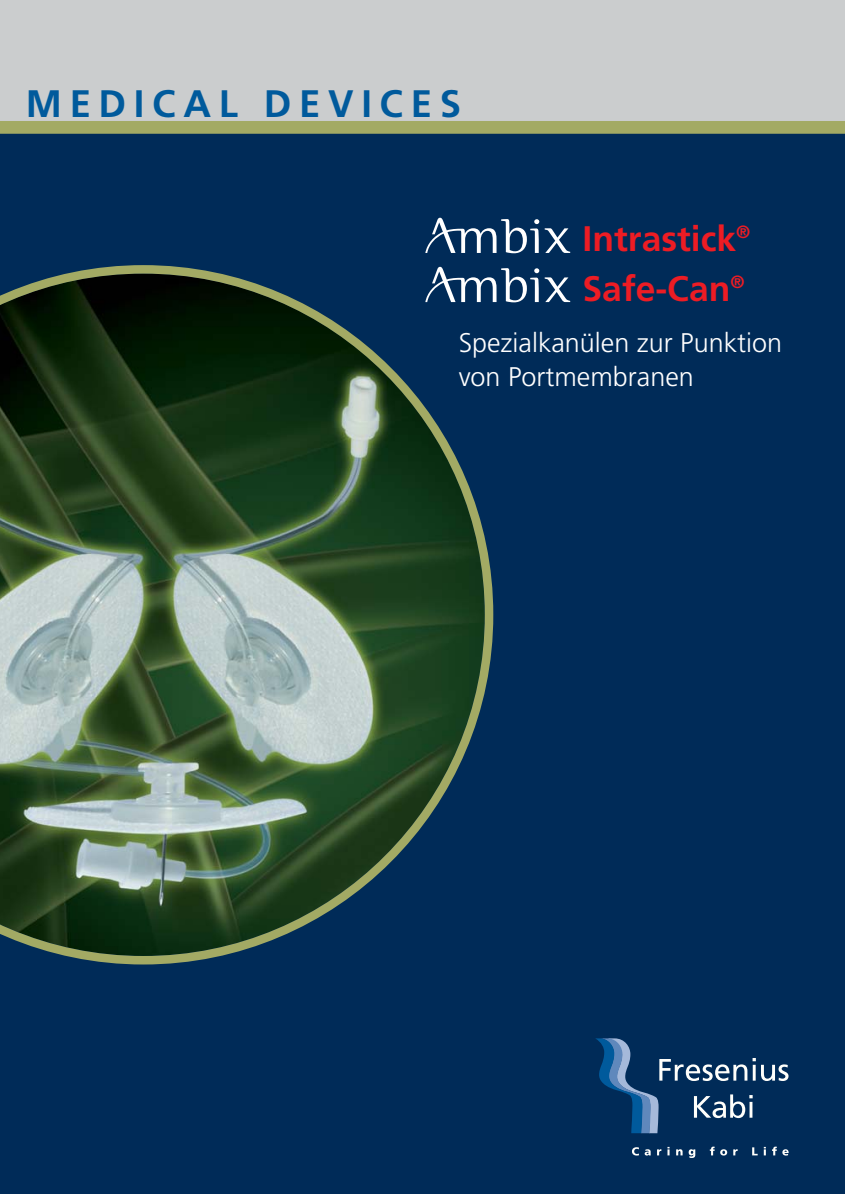
<style>
.page{position:relative;width:845px;height:1194px;background:#fff}
.page>*{position:absolute;margin:0;border:0;box-sizing:border-box;transform-origin:0 0}
.t1{font:700 38.32px "Frutiger LT";letter-spacing:.2em;color:#005a9c}
.t2{font:700 35.35px/49.7px "Frutiger LT";color:#ed1c24}
.t3{font:300 26.95px/33.9px "Frutiger LT";color:#fff}
</style>
<div class="page">
<div style="left:0;top:109px;width:844px;height:1085px;background:#002b58"></div>
<svg style="left:632px;top:1147px;width:6px;height:8px"></svg>
<svg style="left:644px;top:1149px;width:6px;height:6px"></svg>
<svg style="left:657px;top:1149px;width:4px;height:6px"></svg>
<svg style="left:667px;top:1147px;width:2px;height:8px"></svg>
<svg style="left:676px;top:1149px;width:6px;height:6px"></svg>
<svg style="left:688px;top:1149px;width:7px;height:9px"></svg>
<svg style="left:709px;top:1146px;width:17px;height:9px"></svg>
<svg style="left:733px;top:1149px;width:4px;height:6px"></svg>
<svg style="left:752px;top:1147px;width:5px;height:8px"></svg>
<svg style="left:763px;top:1147px;width:2px;height:8px"></svg>
<svg style="left:772px;top:1146px;width:4px;height:9px"></svg>
<svg style="left:782px;top:1149px;width:6px;height:6px"></svg>
<svg style="left:595px;top:1038px;width:193px;height:95px"></svg>
<div style="left:0;top:0;width:844px;height:121px;background:#cbcdce"></div>
<div style="left:0;top:121px;width:844px;height:13px;background:#a3aa64"></div>
<svg style="left:0;top:265px;width:493px;height:699px;background:#3e5a49"></svg>
<svg style="left:425px;top:218px;width:145px;height:35px"></svg>
<svg style="left:425px;top:267px;width:145px;height:35px"></svg>
<h1 class="t1" style="left:26px;top:88px;width:436px">MEDICAL DEVICES</h1>
<h2 class="t2" style="left:582px;top:217px;width:169px">Intrastick<sup>®<br></sup>Safe-Can<sup>®</sup></h2>
<p class="t3" style="left:458px;top:327px;width:325px">Spezialkanülen zur Punktion von Portmembranen</p>
</div>
